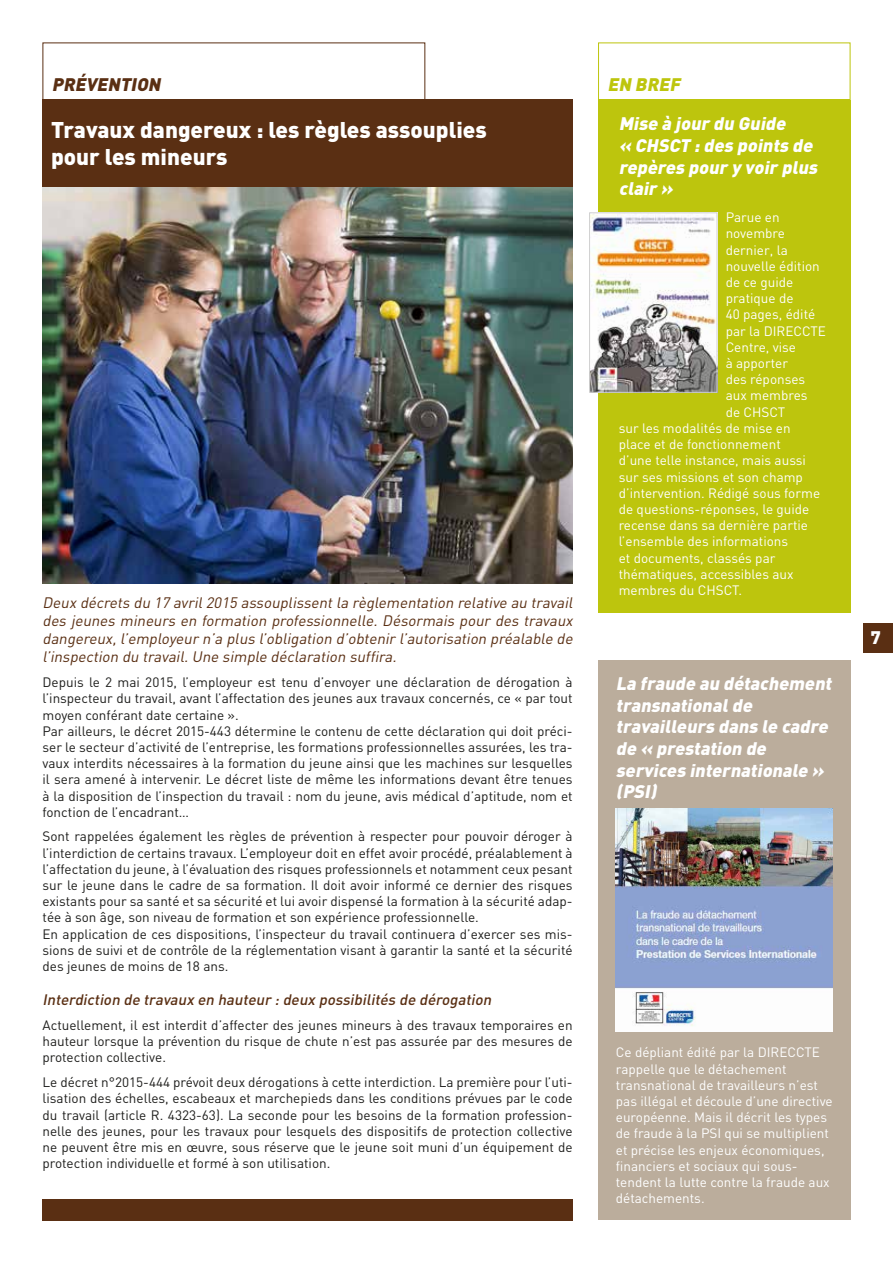
<style>
.page{position:relative;width:893px;height:1263px;background:#fff}
.page>*{position:absolute;margin:0;border:0;box-sizing:border-box;transform-origin:0 0}
.t1{font:900 22.5px/27px "DIN";color:#fff}
.t2{font:italic 900 18px/21.6px "DIN";color:#fff}
.t3{font:italic 900 18px "DIN";color:#5a2f13}
.t4{font:italic 900 18px "DIN";color:#bdc50d}
.t5{font:900 18px "DIN";color:#fff}
.t6{font:italic 15px/18px "DIN";color:#5a2f13;text-align:justify}
.t7{font:italic 500 15px "DIN";color:#5a2f13}
.t8{font:13.5px/16.2px "DIN";color:#1d1d1b}
.t9{font:13.5px/16.2px "DIN";color:#fff}
</style>
<div class="page">
<div style="left:863px;top:623px;width:30px;height:30px;background:#5a2f13"></div>
<img style="left:43px;top:187px;width:530px;height:396px">
<div style="left:43px;top:99px;width:530px;height:88px;background:#5a2f13"></div>
<div style="left:43px;top:43px;width:382px;height:57px;border:1px solid #5a2f13"></div>
<div style="left:598px;top:43px;width:252px;height:57px;border:1px solid #bdc50d"></div>
<div style="left:598px;top:100px;width:252px;height:513px;background:#bdc50d"></div>
<div style="left:598px;top:660px;width:252px;height:560px;background:#bbad9c"></div>
<img style="left:615px;top:808px;width:218px;height:224px">
<div style="left:43px;top:1199px;width:530px;height:21px;background:#5a2f13"></div>
<img style="left:591px;top:215px;width:124px;height:175px">
<div style="left:589px;top:213px;width:128px;height:179px;border:1px solid #d0d0d0"></div>
<h2 class="t3" style="left:52px;top:72px;width:114px">PRÉVENTION</h2>
<h2 class="t4" style="left:607px;top:72px;width:78px">EN BREF</h2>
<h1 class="t1" style="left:51px;top:115px;width:437px">Travaux dangereux : les règles assouplies pour les mineurs</h1>
<p class="t6" style="left:43px;top:594px;width:535px">Deux décrets du 17 avril 2015 assouplissentla règlementation relative au travail des jeunes mineurs en formation professionnelle. Désormais pour des travaux dangereux,l’employeur n’a plus l’obligation d’obtenir l’autorisation préalable de l’inspection du travail.Une simple déclaration suffira.</p>
<p class="t8" style="left:43px;top:674px;width:532px">Depuis le 2 mai 2015, l’employeur est tenu d’envoyer une déclaration de dérogation à l’inspecteur du travail, avant l’affectation des jeunes aux travaux concernés, ce « par tout moyen conférant date certaine ».<br>Par ailleurs, le décret 2015-443 détermine le contenu de cette déclaration qui doit préci&shy;ser le secteur d’activité de l’entreprise, les formations professionnelles assurées, les tra&shy;vaux interdits nécessaires à la formation du jeune ainsi que les machines sur lesquelles il sera amené à intervenir. Le décret liste de même les informations devant être tenues à la disposition de l’inspection du travail : nom du jeune, avis médical d’aptitude, nom et fonction de l’encadrant…</p>
<p class="t8" style="left:43px;top:828px;width:532px">Sont rappelées également les règles de prévention à respecter pour pouvoir déroger à l’interdiction de certains travaux. L’employeur doit en effet avoir procédé, préalablement à l’affectation du jeune, à l’évaluation des risques professionnels et notamment ceux pesant sur le jeune dans le cadre de sa formation. Il doit avoir informé ce dernier des risques existants pour sa santé et sa sécurité et lui avoir dispensé la formation à la sécurité adap&shy;tée à son âge, son niveau de formation et son expérience professionnelle.<br>En application de ces dispositions, l’inspecteur du travail continuera d’exercer ses mis&shy;sions de suivi et de contrôle de la réglementation visant à garantir la santé et la sécurité des jeunes de moins de 18 ans.</p>
<p class="t7" style="left:43px;top:990px;width:454px">Interdiction de travaux en hauteur :deux possibilités de dérogation</p>
<p class="t8" style="left:43px;top:1017px;width:532px;text-align:justify">Actuellement, il est interdit d’affecter des jeunes mineurs à des travaux temporaires en hauteur lorsque la prévention du risque de chute n’est pas assurée par des mesures de protection collective.</p>
<p class="t8" style="left:43px;top:1074px;width:532px;text-align:justify">Le décret n°2015-444 prévoit deux dérogations à cette interdiction. La première pour l’uti&shy;lisation des échelles, escabeaux et marchepieds dans les conditions prévues par le code du travail (article R. 4323-63). La seconde pour les besoins de la formation profession&shy;nelle des jeunes, pour les travaux pour lesquels des dispositifs de protection collective ne peuvent être mis en œuvre, sous réserve que le jeune soit muni d’un équipement de protection individuelle et formé à son utilisation.</p>
<h2 class="t2" style="left:619px;top:112px;width:204px">Mise à jour du Guide<br>« CHSCT :des points de repères pour y voir plus clair »</h2>
<p class="t9" style="left:726px;top:209px;width:55px">Parue en</p>
<p class="t9" style="left:726px;top:225px;width:61px">novembre</p>
<p class="t9" style="left:726px;top:241px;width:64px">dernier, la</p>
<p class="t9" style="left:726px;top:258px;width:96px">nouvelle édition</p>
<p class="t9" style="left:726px;top:274px;width:69px">de ce guide</p>
<p class="t9" style="left:726px;top:290px;width:69px">pratique de</p>
<p class="t9" style="left:726px;top:306px;width:91px">40 pages, édité</p>
<p class="t9" style="left:726px;top:322px;width:102px">par la DIRECCTE</p>
<p class="t9" style="left:726px;top:339px;width:72px">Centre, vise</p>
<p class="t9" style="left:726px;top:355px;width:64px">à apporter</p>
<p class="t9" style="left:726px;top:371px;width:81px">des réponses</p>
<p class="t9" style="left:726px;top:387px;width:83px">aux membres</p>
<p class="t9" style="left:726px;top:403px;width:61px">de CHSCT</p>
<p class="t9" style="left:619px;top:420px;width:173px">sur les modalités de mise en</p>
<p class="t9" style="left:619px;top:436px;width:164px">place et de fonctionnement</p>
<p class="t9" style="left:619px;top:452px;width:189px">d’une telle instance, mais aussi</p>
<p class="t9" style="left:619px;top:468px;width:186px">sur ses missions et son champ</p>
<p class="t9" style="left:619px;top:484px;width:203px">d’intervention. Rédigé sous forme</p>
<p class="t9" style="left:619px;top:501px;width:192px">de questions-réponses, le guide</p>
<p class="t9" style="left:619px;top:517px;width:191px">recense dans sa dernière partie</p>
<p class="t9" style="left:619px;top:533px;width:171px">l’ensemble des informations</p>
<p class="t9" style="left:619px;top:549px;width:158px">et documents, classés par</p>
<p class="t9" style="left:619px;top:565px;width:176px">thématiques, accessibles aux</p>
<p class="t9" style="left:619px;top:582px;width:125px">membres du CHSCT.</p>
<h2 class="t2" style="left:616px;top:672px;width:221px">La fraude au détachement transnationalde travailleurs dans le cadre de « prestation de services internationale » (PSI)</h2>
<p class="t9" style="left:616px;top:1044px;width:218px">Ce dépliant édité par la DIRECCTE rappelle que le détachement transnational de travailleurs n’est pas illégal et découle d’une directive européenne. Mais il décrit les types de fraude à la PSI qui se multiplient et précise les enjeux économiques, financiers et sociaux qui sous&shy;tendent la lutte contre la fraude aux détachements.</p>
<h2 class="t5" style="left:871px;top:626px;width:12px">7</h2>
</div>
